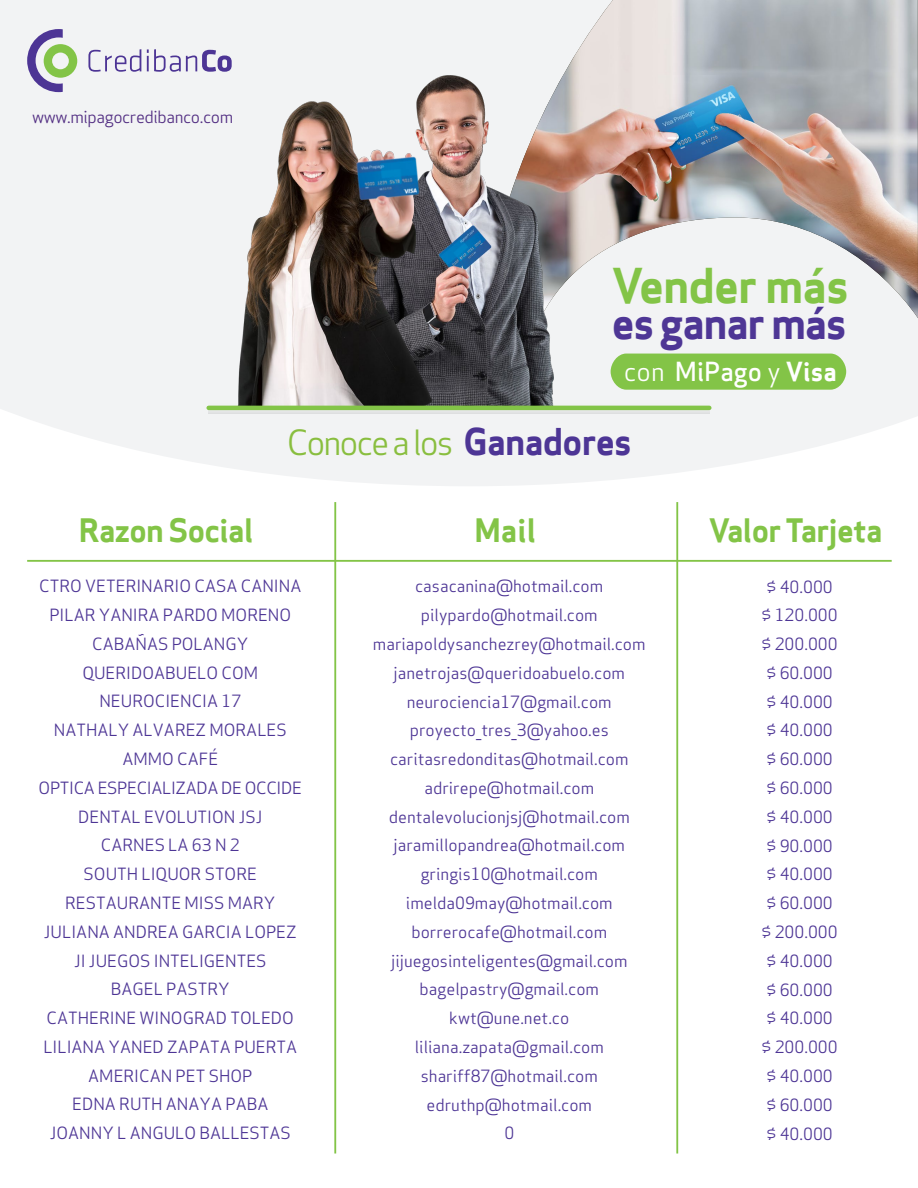
<style>
.page{position:relative;width:918px;height:1188px;background:#fff}
.page>*{position:absolute;margin:0;border:0;box-sizing:border-box;transform-origin:0 0}
.t1{font:46.95px "Apex Sans Bold T";letter-spacing:-.02em;color:#83c447}
.t2{font:43.05px "Apex Sans Bold T";letter-spacing:-.03em;color:#4e3695}
.t3{font:34.05px "Apex Sans Book T";letter-spacing:-.06em;color:#89be3f}
.t4{font:31.65px "Apex Sans Bold T";letter-spacing:-.02em;color:#83c447}
.t5{font:25.8px "Apex Sans Medium T";color:#fff}
.t6{font:16.65px "Apex Sans Book T";letter-spacing:-.025em;color:#532f83}
.t7{font:16.5px/28.8px "Apex Sans Book T";color:#4d3595;text-align:center}
.s1{font-family:"Apex Sans Book T"}
.s2{font-family:"Apex Sans Bold T"}
.s3{font-family:"Apex Sans Bold T";font-size:36.15px;color:#4d3595}
</style>
<div class="page">
<hr style="left:27px;top:560px;width:865px;height:2px;background:#83c447">
<hr style="left:334px;top:502px;width:2px;height:652px;background:#83c447">
<hr style="left:676px;top:502px;width:2px;height:652px;background:#83c447">
<svg style="left:0;top:0;width:918px;height:486px;fill:#f2f3f4"></svg>
<svg style="left:88px;top:49px;width:53px;height:23px"></svg>
<svg style="left:147px;top:49px;width:85px;height:23px"></svg>
<svg style="left:27px;top:29px;width:50px;height:63px"></svg>
<img style="left:477px;top:0;width:441px;height:408px">
<div style="left:744px;top:354px;width:102px;height:36px;background:#83c447"></div>
<img style="left:432px;top:72px;width:312px;height:354px">
<img style="left:209px;top:72px;width:223px;height:357px">
<svg style="left:209px;top:402px;width:500px;height:11px"></svg>
<hr style="left:209px;top:406px;width:500px;height:4px;background:#83c447">
<p class="t6" style="left:32px;top:106px;width:203px">www.mipagocredibanco.com</p>
<h1 class="t1" style="left:612px;top:255px;width:239px">Vender más</h1>
<h2 class="t2" style="left:612px;top:295px;width:236px">es ganar más</h2>
<h3 class="t5" style="left:624px;top:355px;width:214px"><span class="s1">con</span> MiPago <span class="s1">y</span> <span class="s2">Visa</span></h3>
<h3 class="t3" style="left:287px;top:420px;width:347px">Conoce a los <span class="s3">Ganadores</span></h3>
<h3 class="t4" style="left:79px;top:509px;width:176px">Razon Social</h3>
<h3 class="t4" style="left:474px;top:509px;width:63px">Mail</h3>
<h3 class="t4" style="left:709px;top:509px;width:175px">Valor Tarjeta</h3>
<p class="t7" style="left:39px;top:572px;width:265px">CTRO VETERINARIO CASA CANINA<br>PILAR YANIRA PARDO MORENO<br>CABAÑAS POLANGY<br>QUERIDOABUELO COM<br>NEUROCIENCIA 17<br>NATHALY ALVAREZ MORALES<br>AMMO CAFÉ<br>OPTICA ESPECIALIZADA DE OCCIDE<br>DENTAL EVOLUTION JSJ<br>CARNES LA 63 N 2<br>SOUTH LIQUOR STORE<br>RESTAURANTE MISS MARY<br>JULIANA ANDREA GARCIA LOPEZ<br>JI JUEGOS INTELIGENTES<br>BAGEL PASTRY<br>CATHERINE WINOGRAD TOLEDO<br>LILIANA YANED ZAPATA PUERTA<br>AMERICAN PET SHOP<br>EDNA RUTH ANAYA PABA<br>JOANNY L ANGULO BALLESTAS</p>
<p class="t7" style="left:373px;top:572px;width:274px">casacanina@hotmail.com pilypardo@hotmail.com mariapoldysanchezrey@hotmail.com janetrojas@queridoabuelo.com neurociencia17@gmail.com proyecto_tres_3@yahoo.es caritasredonditas@hotmail.com adrirepe@hotmail.com dentalevolucionjsj@hotmail.com jaramillopandrea@hotmail.com gringis10@hotmail.com imelda09may@hotmail.com borrerocafe@hotmail.com jijuegosinteligentes@gmail.com bagelpastry@gmail.com kwt@une.net.co liliana.zapata@gmail.com shariff87@hotmail.com edruthp@hotmail.com<br>0</p>
<p class="t7" style="left:762px;top:572px;width:78px;text-align:left">$ 40.000 $ 120.000 $ 200.000 $ 60.000 $ 40.000 $ 40.000 $ 60.000 $ 60.000 $ 40.000 $ 90.000 $ 40.000 $ 60.000 $ 200.000 $ 40.000 $ 60.000 $ 40.000 $ 200.000 $ 40.000 $ 60.000 $ 40.000</p>
</div>
